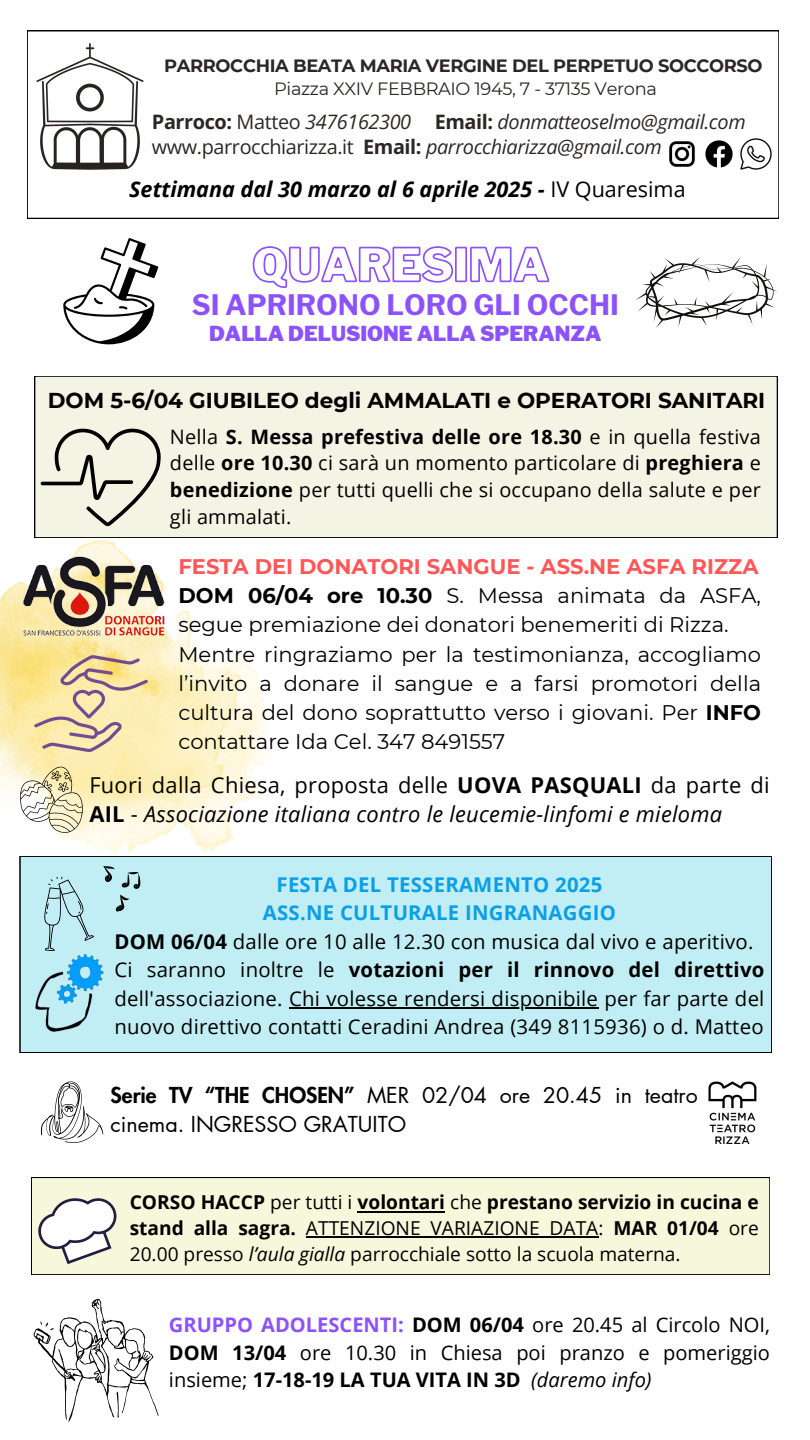
<style>
.page{position:relative;width:810px;height:1440px;background:#fff}
.page>*{position:absolute;margin:0;border:0;box-sizing:border-box;transform-origin:0 0}
.t1{font:700 28px "Libre Franklin";color:#8c52ff}
.t2{font:italic 21.9px/29.8px "Open Sans";letter-spacing:.01em;color:#000}
.t3{font:italic 700 21.6px "Open Sans";color:#000}
.t4{font:21.5px/30px "Futura LT Pro";color:#000}
.t5{font:700 21.5px "Montserrat";color:#000}
.t6{font:21.1px/29.2px "Montserrat";color:#000}
.t7{font:900 20.5px "Libre Franklin";color:#8c52ff}
.t8{font:20.4px/28.5px "Open Sans";letter-spacing:.01em;color:#000;text-align:center}
.t9{font:20.1px/27.8px "Open Sans";color:#000;text-align:justify}
.t10{font:19.9px/26.9px "Open Sans";letter-spacing:.01em;color:#000;text-align:justify}
.t11{font:italic 19.9px/25.4px "Open Sans";letter-spacing:-.02em;color:#2a2725}
.t12{font:19.2px/25.9px "Open Sans";color:#000;text-align:justify}
.t13{font:700 17.8px "Montserrat";letter-spacing:-.02em;color:#2a2725}
.t14{font:17.8px "Montserrat";letter-spacing:-.02em;color:#2a2725}
.s1{font-weight:700;font-style:normal}
.s2{font-style:normal}
.s3{font-weight:400;font-style:normal}
.s4{font-weight:700}
.s5{font-weight:700;color:#ff5757}
.s6{font-weight:700;color:#0b9fe7}
.s7{font-weight:800}
.s8{font-style:italic}
.s9{font-weight:700;color:#8c52ff}
</style>
<div class="page">
<svg style="left:27px;top:31px;width:752px;height:187px"></svg>
<img style="left:27px;top:34px;width:132px;height:137px">
<img style="left:739px;top:137px;width:33px;height:33px">
<img style="left:665px;top:137px;width:33px;height:33px">
<img style="left:702px;top:137px;width:33px;height:33px">
<svg style="left:63px;top:238px;width:95px;height:106px"></svg>
<svg style="left:636px;top:257px;width:141px;height:71px"></svg>
<svg style="left:41px;top:1081px;width:62px;height:62px"></svg>
<img style="left:708px;top:1081px;width:49px;height:63px">
<img style="left:0;top:534px;width:269px;height:321px">
<img style="left:22px;top:555px;width:144px;height:83px">
<img style="left:35px;top:655px;width:112px;height:97px">
<svg style="left:20px;top:766px;width:63px;height:67px"></svg>
<div style="left:35px;top:376px;width:742px;height:162px;background:#f3f4e4"></div>
<svg style="left:41px;top:429px;width:120px;height:97px;background:#d1d2c4"></svg>
<div style="left:31px;top:1177px;width:739px;height:98px;background:#f7f8db"></div>
<svg style="left:38px;top:1198px;width:78px;height:66px"></svg>
<hr style="left:358px;top:1211px;width:87px;height:1px;background:#000">
<hr style="left:306px;top:1237px;width:292px;height:1px;background:#000">
<svg style="left:33px;top:1299px;width:126px;height:123px"></svg>
<div style="left:20px;top:856px;width:751px;height:197px;background:#c1eef4"></div>
<img style="left:26px;top:953px;width:82px;height:82px">
<svg style="left:33px;top:872px;width:62px;height:81px;background:#b4dee3"></svg>
<svg style="left:101px;top:863px;width:42px;height:49px;background:#aad2d7"></svg>
<svg style="left:252px;top:246px;width:298px;height:42px"></svg>
<hr style="left:289px;top:1007px;width:309px;height:2px;background:#000">
<p class="t13" style="left:164px;top:55px;width:600px">PARROCCHIA BEATA MARIA VERGINE DEL PERPETUO SOCCORSO</p>
<p class="t14" style="left:274px;top:78px;width:384px">Piazza XXIV FEBBRAIO 1945, 7 - 37135 Verona</p>
<h5 class="t11" style="left:152px;top:109px;width:595px"><span class="s1">Parroco:</span> <span class="s2">Matteo</span> 3476162300 <span class="s1">Email:</span> donmatteoselmo@gmail.com <span class="s2">www.parrocchiarizza.it</span> <span class="s1">Email:</span> parrocchiarizza@gmail.com</h5>
<p class="t3" style="left:129px;top:174px;width:558px">Settimana dal 30 marzo al 6 aprile 2025 - <span class="s3">IV Quaresima</span></p>
<h5 class="t1" style="left:192px;top:288px;width:429px">SI APRIRONO LORO GLI OCCHI</h5>
<p class="t7" style="left:209px;top:321px;width:394px">DALLA DELUSIONE ALLA SPERANZA</p>
<h3 class="t5" style="left:48px;top:387px;width:719px">DOM 5-6/04 GIUBILEO degli AMMALATI e OPERATORI SANITARI</h3>
<p class="t10" style="left:170px;top:422px;width:592px">Nella <span class="s4">S. Messa prefestiva delle ore 18.30</span> e in quella festiva delle <span class="s4">ore 10.30</span> ci sarà un momento particolare di <span class="s4">preghiera</span> e <span class="s4">benedizione</span> per tutti quelli che si occupano della salute e per gli ammalati.</p>
<h1 class="t6" style="left:178px;top:552px;width:584px"><span class="s5">FESTA DEI DONATORI SANGUE - ASS.NE ASFA RIZZA </span><span class="s4">DOM 06/04 ore 10.30</span> S. Messa animata da ASFA, segue premiazione dei donatori benemeriti di Rizza.<br>Mentre ringraziamo per la testimonianza, accogliamo l’invito a donare il sangue e a farsi promotori della cultura del dono soprattutto verso i giovani. Per <span class="s4">INFO </span>contattare Ida Cel. 347 8491557</h1>
<h2 class="t2" style="left:89px;top:769px;width:682px"><span class="s2">Fuori dalla Chiesa, proposta delle</span> <span class="s1">UOVA PASQUALI</span> <span class="s2">da parte di<br></span><span class="s1">AIL</span> <span class="s2">-</span> Associazione italiana contro le leucemie-linfomi e mieloma</h2>
<p class="t8" style="left:114px;top:870px;width:652px"><span class="s6">FESTA DEL TESSERAMENTO 2025<br>ASS.NE CULTURALE INGRANAGGIO<br></span><span class="s4">DOM 06/04</span> dalle ore 10 alle 12.30 con musica dal vivo e aperitivo.<br>Ci saranno inoltre le <span class="s4">votazioni per il rinnovo del direttivo </span>dell'associazione. Chi volesse rendersi disponibile per far parte del</p>
<h5 class="t8" style="left:114px;top:1012px;width:651px">nuovo direttivo contatti Ceradini Andrea (349 8115936) o d. Matteo</h5>
<p class="t4" style="left:111px;top:1081px;width:589px"><span class="s7">Serie TV “THE CHOSEN”</span> MER 02/04 ore 20.45 in teatro cinema. INGRESSO GRATUITO</p>
<p class="t12" style="left:130px;top:1189px;width:631px"><span class="s4">CORSO HACCP</span> per tutti i <span class="s4">volontari</span> che <span class="s4">prestano servizio in cucina e stand alla sagra.</span> ATTENZIONE VARIAZIONE DATA: <span class="s4">MAR 01/04</span> ore 20.00 presso <span class="s8">l’aula gialla</span> parrocchiale sotto la scuola materna.</p>
<h4 class="t9" style="left:169px;top:1310px;width:603px"><span class="s9">GRUPPO ADOLESCENTI:</span> <span class="s4">DOM 06/04</span> ore 20.45 al Circolo NOI, <span class="s4">DOM 13/04</span> ore 10.30 in Chiesa poi pranzo e pomeriggio insieme; <span class="s4">17-18-19 LA TUA VITA IN 3D</span> <span class="s8">(daremo info)</span></h4>
</div>
